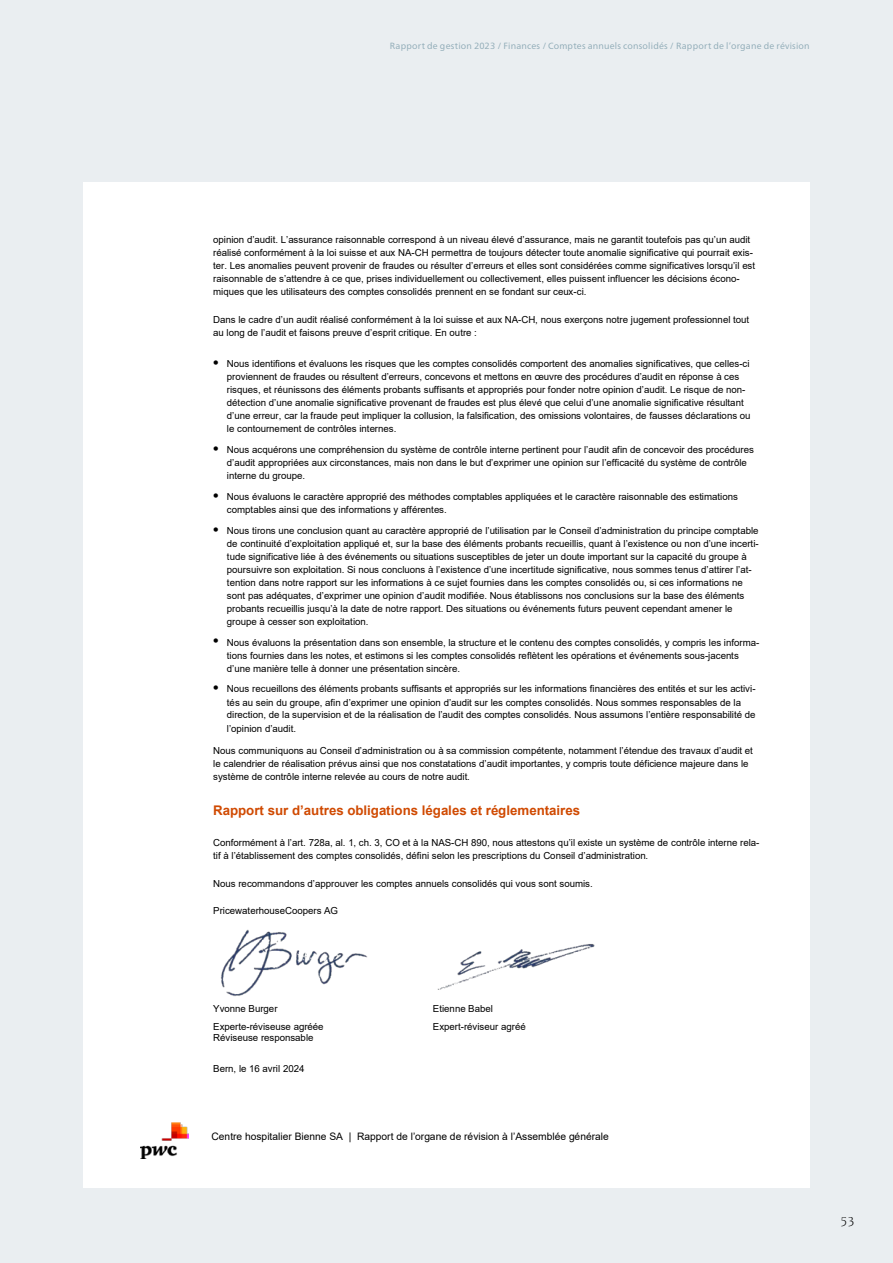
<style>
.page{position:relative;width:893px;height:1263px;background:#eaeef1}
.page>*{position:absolute;margin:0;border:0;box-sizing:border-box;transform-origin:0 0}
.t1{font:300 13.5px "Frutiger Serif TT";color:#000}
.t2{font:700 13.35px "Arial";color:#d04a02}
.t3{font:10.2px "Arial";letter-spacing:-.005em;color:#000}
.t4{font:9.75px/13px "Arial";letter-spacing:-.005em;color:#000}
.t5{font:9px "Frutiger Neue W01";letter-spacing:.02em;color:#8eaab6}
</style>
<div class="page">
<div style="left:84px;top:183px;width:725px;height:1005px;background:#fff"></div>
<img style="left:141px;top:1122px;width:48px;height:37px">
<img style="left:437px;top:944px;width:158px;height:46px">
<img style="left:221px;top:929px;width:147px;height:68px">
<p class="t5" style="left:390px;top:41px;width:421px">Rapport de gestion 2023 / Finances / Comptes annuels consolidés / Rapport de l’organe de révision</p>
<p class="t4" style="left:213px;top:233px;width:543px">opinion d’audit. L’assurance raisonnable correspond à un niveau élevé d’assurance, mais ne garantit toutefois pas qu’un audit réalisé conformément à la loi suisse et aux NA-CH permettra de toujours détecter toute anomalie significative qui pourrait exis&shy;ter. Les anomalies peuvent provenir de fraudes ou résulter d’erreurs et elles sont considérées comme significatives lorsqu’il est raisonnable de s’attendre à ce que, prises individuellement ou collectivement, elles puissent influencer les décisions écono&shy;miques que les utilisateurs des comptes consolidés prennent en se fondant sur ceux-ci.</p>
<p class="t4" style="left:213px;top:313px;width:538px">Dans le cadre d’un audit réalisé conformément à la loi suisse et aux NA-CH, nous exerçons notre jugement professionnel tout au long de l’audit et faisons preuve d’esprit critique. En outre :</p>
<p class="t4" style="left:227px;top:357px;width:525px;text-indent:-14px">• Nous identifions et évaluons les risques que les comptes consolidés comportent des anomalies significatives, que celles-ci proviennent de fraudes ou résultent d’erreurs, concevons et mettons en œuvre des procédures d’audit en réponse à ces risques, et réunissons des éléments probants suffisants et appropriés pour fonder notre opinion d’audit. Le risque de non&shy;détection d’une anomalie significative provenant de fraudes est plus élevé que celui d’une anomalie significative résultant d’une erreur, car la fraude peut impliquer la collusion, la falsification, des omissions volontaires, de fausses déclarations ou le contournement de contrôles internes.</p>
<p class="t4" style="left:227px;top:443px;width:529px;text-indent:-14px">• Nous acquérons une compréhension du système de contrôle interne pertinent pour l’audit afin de concevoir des procédures d’audit appropriées aux circonstances, mais non dans le but d’exprimer une opinion sur l’efficacité du système de contrôle interne du groupe.</p>
<p class="t4" style="left:227px;top:490px;width:512px;text-indent:-14px">• Nous évaluons le caractère approprié des méthodes comptables appliquées et le caractère raisonnable des estimations comptables ainsi que des informations y afférentes.</p>
<p class="t4" style="left:227px;top:524px;width:533px;text-indent:-14px">• Nous tirons une conclusion quant au caractère approprié de l’utilisation par le Conseil d’administration du principe comptable de continuité d’exploitation appliqué et, sur la base des éléments probants recueillis, quant à l’existence ou non d’une incerti&shy;tude significative liée à des événements ou situations susceptibles de jeter un doute important sur la capacité du groupe à poursuivre son exploitation. Si nous concluons à l’existence d’une incertitude significative, nous sommes tenus d’attirer l’at&shy;tention dans notre rapport sur les informations à ce sujet fournies dans les comptes consolidés ou, si ces informations ne sont pas adéquates, d’exprimer une opinion d’audit modifiée. Nous établissons nos conclusions sur la base des éléments probants recueillis jusqu’à la date de notre rapport. Des situations ou événements futurs peuvent cependant amener le groupe à cesser son exploitation.</p>
<p class="t4" style="left:227px;top:636px;width:534px;text-indent:-14px">• Nous évaluons la présentation dans son ensemble, la structure et le contenu des comptes consolidés, y compris les informa&shy;tions fournies dans les notes, et estimons si les comptes consolidés reflètent les opérations et événements sous-jacents d’une manière telle à donner une présentation sincère.</p>
<p class="t4" style="left:227px;top:682px;width:530px;text-indent:-14px">• Nous recueillons des éléments probants suffisants et appropriés sur les informations financières des entités et sur les activi&shy;tés au sein du groupe, afin d’exprimer une opinion d’audit sur les comptes consolidés. Nous sommes responsables de la direction, de la supervision et de la réalisation de l’audit des comptes consolidés. Nous assumons l’entière responsabilité de l’opinion d’audit.</p>
<p class="t4" style="left:213px;top:744px;width:541px">Nous communiquons au Conseil d’administration ou à sa commission compétente, notamment l’étendue des travaux d’audit et le calendrier de réalisation prévus ainsi que nos constatations d’audit importantes, y compris toute déficience majeure dans le système de contrôle interne relevée au cours de notre audit.</p>
<h2 class="t2" style="left:213px;top:801px;width:369px">Rapport sur d’autres obligations légales et réglementaires</h2>
<p class="t4" style="left:213px;top:836px;width:548px">Conformément à l’art. 728a, al. 1, ch. 3, CO et à la NAS-CH 890, nous attestons qu’il existe un système de contrôle interne rela&shy;tif à l’établissement des comptes consolidés, défini selon les prescriptions du Conseil d’administration.</p>
<p class="t4" style="left:213px;top:877px;width:381px">Nous recommandons d’approuver les comptes annuels consolidés qui vous sont soumis.</p>
<p class="t4" style="left:213px;top:904px;width:126px">PricewaterhouseCoopers AG</p>
<p class="t4" style="left:213px;top:1002px;width:66px">Yvonne Burger</p>
<p class="t4" style="left:433px;top:1002px;width:62px">Etienne Babel</p>
<p class="t4" style="left:213px;top:1021px;width:112px;line-height:11.1px">Experte-réviseuse agréée<br>Réviseuse responsable</p>
<p class="t4" style="left:433px;top:1020px;width:94px">Expert-réviseur agréé</p>
<p class="t4" style="left:213px;top:1062px;width:93px">Bern, le 16 avril 2024</p>
<p class="t3" style="left:211px;top:1130px;width:399px">Centre hospitalier Bienne SA | Rapport de l’organe de révision à l’Assemblée générale</p>
<h1 class="t1" style="left:840px;top:1211px;width:16px">53</h1>
</div>
